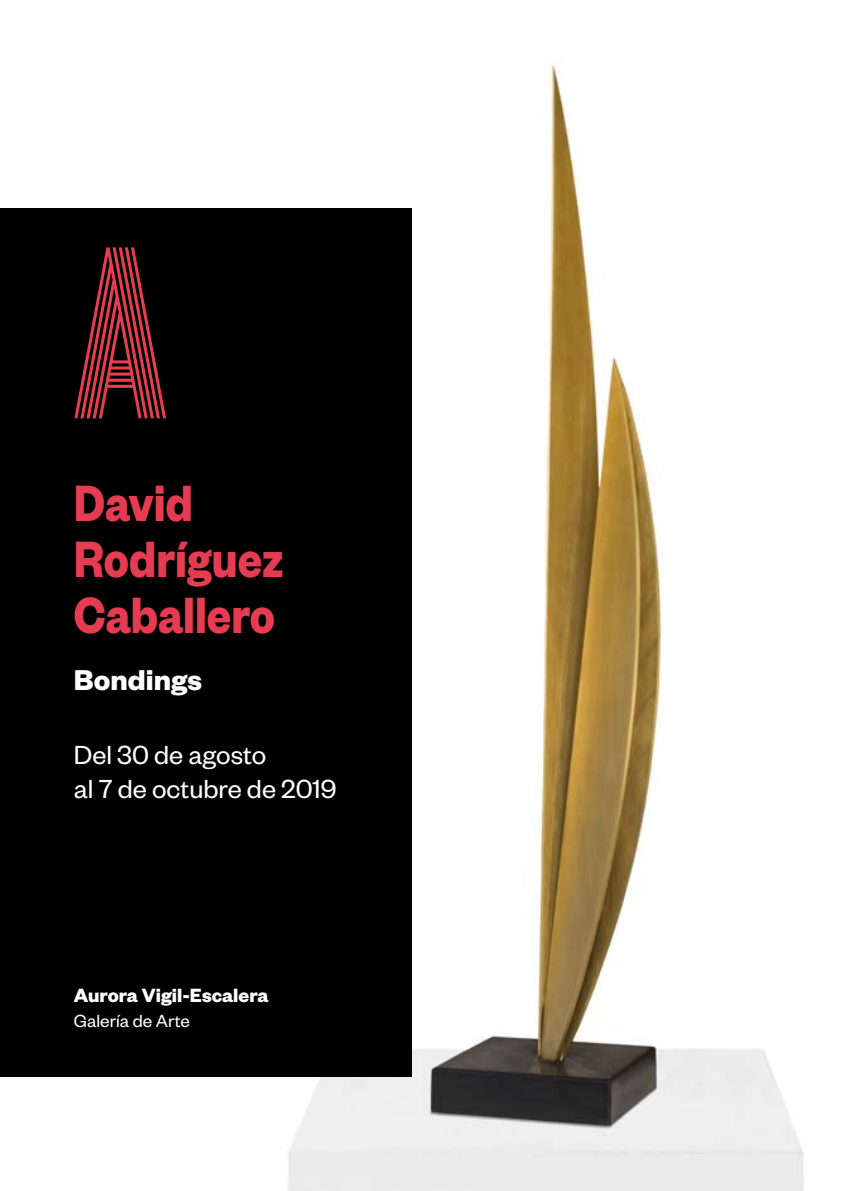
<style>
.page{position:relative;width:844px;height:1191px;background:#fff}
.page>*{position:absolute;margin:0;border:0;box-sizing:border-box;transform-origin:0 0}
.t1{font:700 56px/56px "Founders Grotesk";color:#e63c51;scale:.85 1}
.t2{font:700 31.5px "Founders Grotesk";color:#fff}
.t3{font:28.7px/34.5px "Founders Grotesk";color:#fff}
.t4{font:700 21px "Founders Grotesk";color:#fff}
.t5{font:19.25px "Founders Grotesk";color:#fff}
</style>
<div class="page">
<img style="left:0;top:64px;width:804px;height:1127px">
<div style="left:0;top:208px;width:411px;height:868px;background:#000"></div>
<svg style="left:74px;top:247px;width:92px;height:171px"></svg>
<h1 class="t1" style="left:74px;top:472px;width:248px">David<br>Rodríguez<br>Caballero</h1>
<p class="t2" style="left:74px;top:660px;width:130px">Bondings</p>
<p class="t3" style="left:74px;top:736px;width:264px">Del 30 de agosto<br>al 7 de octubre de 2019</p>
<p class="t4" style="left:74px;top:981px;width:196px">Aurora Vigil-Escalera</p>
<p class="t5" style="left:74px;top:1009px;width:117px">Galería de Arte</p>
</div>
